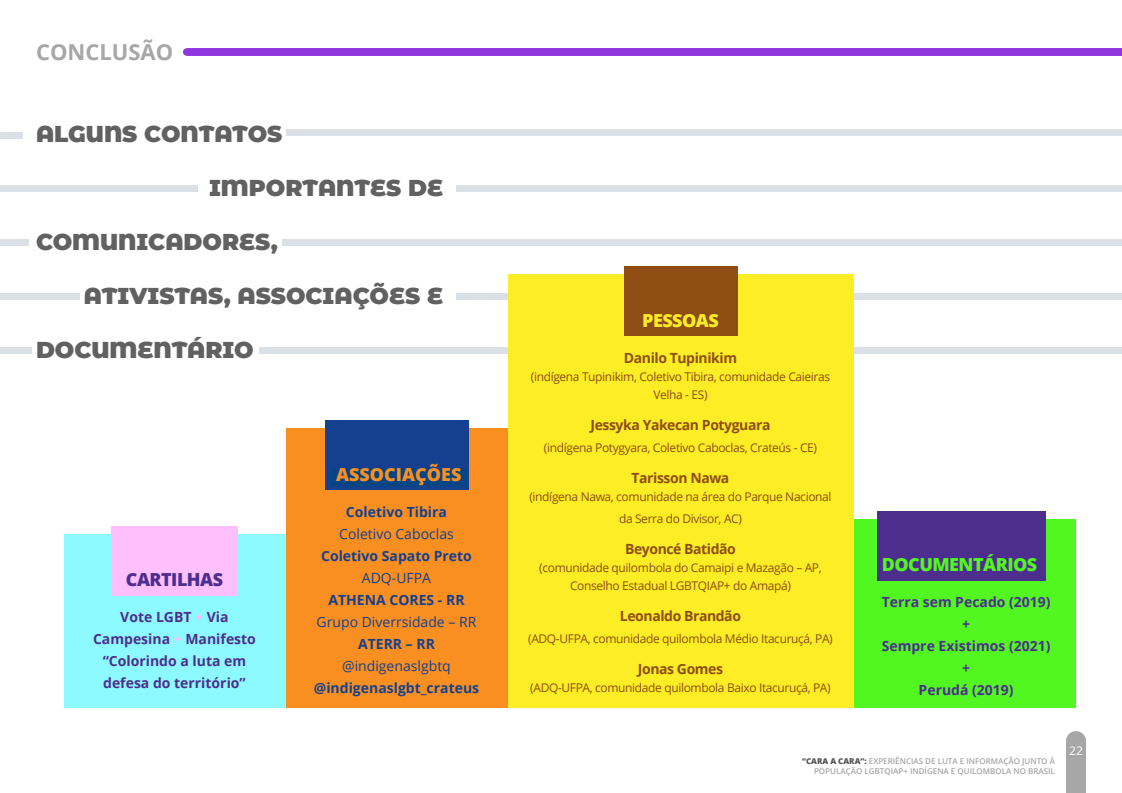
<style>
.page{position:relative;width:1122px;height:793px;background:#fff}
.page>*{position:absolute;margin:0;border:0;box-sizing:border-box;transform-origin:0 0}
.body{font:900 23px "Montserrat Alternates";color:#616161}
.TÍTULO_2{font:700 22px "Open Sans";color:#a8a7a8}
.body-2{font:800 18px "Open Sans";letter-spacing:-.03em;color:#52f721}
.body-3{font:800 18px "Open Sans";color:#fa8f21}
.body-4{font:800 18px "Open Sans";letter-spacing:-.03em;color:#4d2e8f}
.body-5{font:800 18px "Open Sans";letter-spacing:-.03em;color:#fced24}
.body-6{font:700 14px/22px "Open Sans";color:#4d2e8f;text-align:center}
.body-7{font:700 14px "Open Sans";letter-spacing:-.03em;color:#8f4d14}
.body-8{font:700 14px "Open Sans";color:#14408f}
.body-9{font:14px "Open Sans";color:#14408f}
.body-10{font:12px/18px "Open Sans";letter-spacing:-.03em;color:#8f4d14;text-align:center}
.t1{font:12px "Open Sans";color:#fff}
.t2{font:600 8px/10px "Open Sans";color:#a8a7a8;text-align:right}
.s1{color:#ffbffc}
.s2{font-weight:800;color:#555154}
</style>
<div class="page">
<svg style="left:1066px;top:731px;width:20px;height:62px"></svg>
<div style="left:286px;top:129px;width:836px;height:7px;background:#dbe0e6"></div>
<div style="left:456px;top:185px;width:666px;height:7px;background:#dbe0e6"></div>
<div style="left:0;top:185px;width:198px;height:7px;background:#dbe0e6"></div>
<div style="left:0;top:239px;width:29px;height:7px;background:#dbe0e6"></div>
<div style="left:0;top:132px;width:23px;height:7px;background:#dbe0e6"></div>
<div style="left:0;top:293px;width:80px;height:7px;background:#dbe0e6"></div>
<div style="left:0;top:347px;width:32px;height:7px;background:#dbe0e6"></div>
<div style="left:282px;top:239px;width:840px;height:7px;background:#dbe0e6"></div>
<div style="left:456px;top:293px;width:666px;height:7px;background:#dbe0e6"></div>
<div style="left:259px;top:347px;width:863px;height:7px;background:#dbe0e6"></div>
<div style="left:508px;top:274px;width:346px;height:434px;background:#fced24"></div>
<div style="left:624px;top:266px;width:114px;height:70px;background:#8f4d14"></div>
<div style="left:286px;top:428px;width:222px;height:280px;background:#fa8f21"></div>
<div style="left:325px;top:420px;width:143px;height:70px;background:#14408f"></div>
<div style="left:331px;top:469px;width:135px;height:18px;background:#064584"></div>
<div style="left:64px;top:534px;width:222px;height:174px;background:#8cfaff"></div>
<div style="left:111px;top:526px;width:127px;height:70px;background:#ffbffc"></div>
<div style="left:854px;top:519px;width:222px;height:189px;background:#52f721"></div>
<div style="left:877px;top:511px;width:168px;height:70px;background:#4d2e8f"></div>
<div style="left:183px;top:48px;width:939px;height:8px;background:#8f36e0"></div>
<p class="TÍTULO_2" style="left:36px;top:37px;width:139px">CONCLUSÃO</p>
<p class="body" style="left:36px;top:117px;width:248px">ALGUNS CONTATOS</p>
<p class="body" style="left:209px;top:171px;width:235px">IMPORTANTES DE</p>
<p class="body" style="left:36px;top:225px;width:243px">COMUNICADORES,</p>
<p class="body" style="left:84px;top:279px;width:361px">ATIVISTAS, ASSOCIAÇÕES E</p>
<p class="body" style="left:36px;top:333px;width:219px">DOCUMENTÁRIO</p>
<p class="body-4" style="left:126px;top:566px;width:99px">CARTILHAS</p>
<p class="body-6" style="left:93px;top:606px;width:164px">Vote LGBT <span class="s1">+</span> Via<br>Campesina <span class="s1">+</span> Manifesto “Colorindo a luta em defesa do território”</p>
<p class="body-3" style="left:336px;top:460px;width:127px">ASSOCIAÇÕES</p>
<p class="body-8" style="left:346px;top:502px;width:103px">Coletivo Tibira</p>
<p class="body-9" style="left:339px;top:524px;width:116px">Coletivo Caboclas</p>
<p class="body-8" style="left:321px;top:546px;width:152px">Coletivo Sapato Preto</p>
<p class="body-9" style="left:362px;top:568px;width:71px">ADQ-UFPA</p>
<p class="body-8" style="left:328px;top:590px;width:138px">ATHENA CORES - RR</p>
<p class="body-9" style="left:317px;top:612px;width:161px">Grupo Diverrsidade – RR</p>
<p class="body-8" style="left:358px;top:634px;width:78px">ATERR – RR</p>
<p class="body-9" style="left:342px;top:656px;width:110px">@indigenaslgbtq</p>
<p class="body-8" style="left:314px;top:678px;width:167px">@indigenaslgbt_crateus</p>
<p class="body-5" style="left:642px;top:306px;width:78px">PESSOAS</p>
<p class="body-7" style="left:624px;top:348px;width:115px">Danilo Tupinikim</p>
<p class="body-10" style="left:531px;top:367px;width:301px">(indígena Tupinikim, Coletivo Tibira, comunidade Caieiras<br>Velha - ES)</p>
<p class="body-7" style="left:591px;top:415px;width:181px">Jessyka Yakecan Potyguara</p>
<p class="body-10" style="left:544px;top:438px;width:275px">(indígena Potygyara, Coletivo Caboclas, Crateús - CE)</p>
<p class="body-7" style="left:632px;top:468px;width:99px">Tarisson Nawa</p>
<p class="body-10" style="left:529px;top:485px;width:304px;line-height:22px">(indígena Nawa, comunidade na área do Parque Nacional da Serra do Divisor, AC)</p>
<p class="body-7" style="left:625px;top:539px;width:112px">Beyoncé Batidão</p>
<p class="body-10" style="left:539px;top:558px;width:284px">(comunidade quilombola do Camaipi e Mazagão – AP,<br>Conselho Estadual LGBTQIAP+ do Amapá)</p>
<p class="body-7" style="left:620px;top:606px;width:123px">Leonaldo Brandão</p>
<p class="body-10" style="left:528px;top:629px;width:306px">(ADQ-UFPA, comunidade quilombola Médio Itacuruçá, PA)</p>
<p class="body-7" style="left:638px;top:659px;width:87px">Jonas Gomes</p>
<p class="body-10" style="left:530px;top:678px;width:302px">(ADQ-UFPA, comunidade quilombola Baixo Itacuruçá, PA)</p>
<p class="body-2" style="left:882px;top:551px;width:157px">DOCUMENTÁRIOS</p>
<p class="body-6" style="left:882px;top:591px;width:170px">Terra sem Pecado (2019)</p>
<p class="body-6" style="left:962px;top:613px;width:9px">+</p>
<p class="body-6" style="left:882px;top:635px;width:170px">Sempre Existimos (2021)</p>
<p class="body-6" style="left:962px;top:657px;width:9px">+</p>
<p class="body-6" style="left:919px;top:679px;width:97px">Perudá (2019)</p>
<p class="t2" style="left:802px;top:756px;width:254px"><span class="s2">“CARA A CARA”:</span> EXPERIÊNCIAS DE LUTA E INFORMAÇÃO JUNTO À<br>POPULAÇÃO LGBTQIAP+ INDÍGENA E QUILOMBOLA NO BRASIL</p>
<p class="t1" style="left:1069px;top:742px;width:15px">22</p>
</div>
